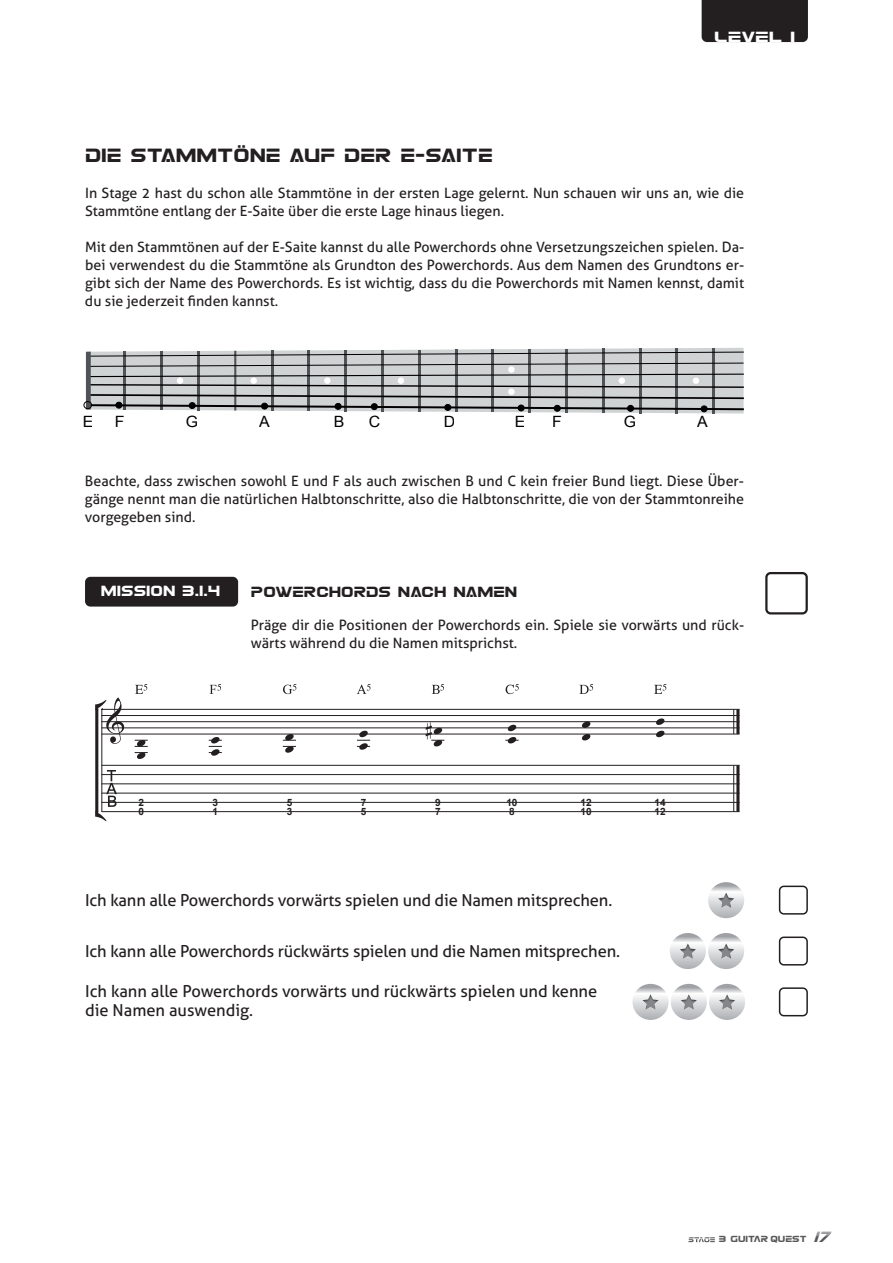
<style>
.page{position:relative;width:893px;height:1263px;background:#fff}
.page>*{position:absolute;margin:0;border:0;box-sizing:border-box;transform-origin:0 0}
.t1{font:19.5px "Eurofighter";color:#231f20}
.t2{font:16.5px/19.5px "Aller";letter-spacing:-.01em;color:#231f20}
.t3{font:15.6px "Arial";color:#000001}
.t4{font:15px "Eurofighter";color:#231f20}
.t5{font:15px "Eurofighter";color:#fff}
.t6{font:15px "Eurofighter Expanded";color:#fff}
.t7{font:14.25px/18px "Aller";color:#231f20}
.t8{font:700 10.05px "Arial";color:#231f20}
.t9{font:9px "Eurofighter";color:#57585a}
.s1{font-family:"Eurofighter Halftone";font-style:italic;font-size:15px}
</style>
<div class="page">
<div style="left:702px;top:0;width:106px;height:42px;background:#231f20"></div>
<svg style="left:688px;top:1237px;width:27px;height:5px"></svg>
<div style="left:85px;top:577px;width:153px;height:30px;background:#231f20;border-radius:5px"></div>
<div style="left:765px;top:572px;width:43px;height:42px;border:2px solid #231f20;border-radius:4px"></div>
<hr style="left:101px;top:709px;width:1px;height:103px;background:#231f20">
<hr style="left:95px;top:709px;width:3px;height:103px;background:#231f20">
<svg style="left:733px;top:710px;width:1px;height:24px"></svg>
<hr style="left:736px;top:709px;width:3px;height:25px;background:#231f20">
<hr style="left:733px;top:765px;width:1px;height:47px;background:#231f20">
<hr style="left:736px;top:765px;width:3px;height:47px;background:#231f20">
<svg style="left:135px;top:684px;width:12px;height:10px"></svg>
<svg style="left:210px;top:684px;width:11px;height:10px"></svg>
<svg style="left:283px;top:684px;width:14px;height:10px"></svg>
<svg style="left:357px;top:684px;width:14px;height:10px"></svg>
<svg style="left:432px;top:684px;width:12px;height:10px"></svg>
<svg style="left:506px;top:684px;width:13px;height:10px"></svg>
<svg style="left:579px;top:684px;width:14px;height:10px"></svg>
<svg style="left:654px;top:684px;width:12px;height:10px"></svg>
<hr style="left:101px;top:709px;width:638px;height:1px;background:#231f20">
<hr style="left:101px;top:715px;width:638px;height:1px;background:#231f20">
<hr style="left:101px;top:721px;width:638px;height:1px;background:#231f20">
<hr style="left:101px;top:727px;width:638px;height:1px;background:#231f20">
<hr style="left:101px;top:734px;width:638px;height:1px;background:#231f20">
<hr style="left:101px;top:765px;width:638px;height:1px;background:#231f20">
<hr style="left:101px;top:774px;width:638px;height:1px;background:#231f20">
<hr style="left:101px;top:783px;width:638px;height:1px;background:#231f20">
<hr style="left:101px;top:793px;width:638px;height:1px;background:#231f20">
<hr style="left:101px;top:802px;width:638px;height:1px;background:#231f20">
<hr style="left:101px;top:811px;width:638px;height:1px;background:#231f20">
<svg style="left:95px;top:770px;width:22px;height:51px"></svg>
<svg style="left:135px;top:740px;width:13px;height:19px"></svg>
<svg style="left:209px;top:737px;width:13px;height:19px"></svg>
<svg style="left:283px;top:734px;width:13px;height:19px"></svg>
<svg style="left:357px;top:731px;width:13px;height:19px"></svg>
<svg style="left:95px;top:697px;width:29px;height:47px"></svg>
<svg style="left:426px;top:722px;width:18px;height:24px"></svg>
<svg style="left:505px;top:737px;width:13px;height:6px"></svg>
<svg style="left:508px;top:725px;width:8px;height:6px"></svg>
<svg style="left:582px;top:734px;width:8px;height:6px"></svg>
<svg style="left:582px;top:721px;width:8px;height:7px"></svg>
<svg style="left:656px;top:731px;width:8px;height:6px"></svg>
<svg style="left:656px;top:718px;width:8px;height:7px"></svg>
<div style="left:84px;top:401px;width:8px;height:8px;border:1px solid #000001;border-radius:50%"></div>
<svg style="left:85px;top:348px;width:659px;height:66px"></svg>
<svg style="left:708px;top:882px;width:36px;height:36px"></svg>
<div style="left:716px;top:892px;width:19px;height:18px;background:#231f20;opacity:.55"></div>
<div style="left:779px;top:885px;width:29px;height:30px;border:2px solid #231f20;border-radius:4px"></div>
<div style="left:779px;top:987px;width:29px;height:29px;border:2px solid #231f20;border-radius:4px"></div>
<svg style="left:632px;top:984px;width:37px;height:36px"></svg>
<div style="left:640px;top:994px;width:20px;height:18px;background:#231f20;opacity:.55"></div>
<svg style="left:671px;top:984px;width:36px;height:36px"></svg>
<div style="left:678px;top:994px;width:20px;height:18px;background:#231f20;opacity:.55"></div>
<svg style="left:709px;top:984px;width:36px;height:36px"></svg>
<div style="left:717px;top:994px;width:19px;height:18px;background:#231f20;opacity:.55"></div>
<div style="left:779px;top:936px;width:29px;height:29px;border:2px solid #231f20;border-radius:4px"></div>
<svg style="left:670px;top:933px;width:36px;height:36px"></svg>
<div style="left:678px;top:943px;width:19px;height:18px;background:#231f20;opacity:.55"></div>
<svg style="left:708px;top:933px;width:36px;height:36px"></svg>
<div style="left:716px;top:943px;width:19px;height:18px;background:#231f20;opacity:.55"></div>
<h1 class="t1" style="left:85px;top:145px;width:409px">DIE STAMMTÖNE AUF DER E-SAITE</h1>
<p class="t6" style="left:714px;top:29px;width:83px">LEvEl 1</p>
<p class="t7" style="left:85px;top:184px;width:661px">In Stage 2 hast du schon alle Stammtöne in der ersten Lage gelernt. Nun schauen wir uns an, wie die<br>Stammtöne entlang der E-Saite über die erste Lage hinaus liegen.</p>
<p class="t7" style="left:85px;top:238px;width:661px;text-align:justify">Mit den Stammtönen auf der E-Saite kannst du alle Powerchords ohne Versetzungszeichen spielen. Da&shy;bei verwendest du die Stammtöne als Grundton des Powerchords. Aus dem Namen des Grundtons er&shy;gibt sich der Name des Powerchords. Es ist wichtig, dass du die Powerchords mit Namen kennst, damit du sie jederzeit finden kannst.</p>
<p class="t3" style="left:82px;top:411px;width:12px">E</p>
<p class="t3" style="left:114px;top:411px;width:11px">F</p>
<p class="t3" style="left:185px;top:411px;width:14px">G</p>
<p class="t3" style="left:259px;top:411px;width:12px">A</p>
<p class="t3" style="left:333px;top:411px;width:12px">B</p>
<p class="t3" style="left:368px;top:411px;width:13px">C</p>
<p class="t3" style="left:443px;top:411px;width:13px">D</p>
<p class="t3" style="left:514px;top:411px;width:12px">E</p>
<p class="t3" style="left:553px;top:411px;width:11px">F</p>
<p class="t3" style="left:624px;top:411px;width:14px">G</p>
<p class="t3" style="left:697px;top:411px;width:12px">A</p>
<p class="t7" style="left:85px;top:472px;width:661px;text-align:justify">Beachte, dass zwischen sowohl E und F als auch zwischen B und C kein freier Bund liegt. Diese Über&shy;gänge nennt man die natürlichen Halbtonschritte, also die Halbtonschritte, die von der Stammtonreihe vorgegeben sind.</p>
<p class="t5" style="left:101px;top:583px;width:121px">MISSION 3.1.4</p>
<p class="t4" style="left:251px;top:584px;width:268px">POWERCHORDS NACH NAMEN</p>
<p class="t7" style="left:251px;top:616px;width:495px">Präge dir die Positionen der Powerchords ein. Spiele sie vorwärts und rück&shy;wärts während du die Namen mitsprichst.</p>
<p class="t8" style="left:138px;top:796px;width:7px">2</p>
<p class="t8" style="left:138px;top:805px;width:7px">0</p>
<p class="t8" style="left:213px;top:796px;width:7px">3</p>
<p class="t8" style="left:213px;top:805px;width:7px">1</p>
<p class="t8" style="left:287px;top:796px;width:7px">5</p>
<p class="t8" style="left:287px;top:805px;width:7px">3</p>
<p class="t8" style="left:361px;top:796px;width:7px">7</p>
<p class="t8" style="left:361px;top:805px;width:7px">5</p>
<p class="t8" style="left:435px;top:796px;width:7px">9</p>
<p class="t8" style="left:435px;top:805px;width:7px">7</p>
<p class="t8" style="left:506px;top:796px;width:13px">10</p>
<p class="t8" style="left:509px;top:805px;width:7px">8</p>
<p class="t8" style="left:580px;top:796px;width:13px">12</p>
<p class="t8" style="left:580px;top:805px;width:13px">10</p>
<p class="t8" style="left:655px;top:796px;width:13px">14</p>
<p class="t8" style="left:655px;top:805px;width:13px">12</p>
<p class="t2" style="left:85px;top:891px;width:529px">Ich kann alle Powerchords vorwärts spielen und die Namen mitsprechen.</p>
<p class="t2" style="left:85px;top:941px;width:536px">Ich kann alle Powerchords rückwärts spielen und die Namen mitsprechen.</p>
<p class="t2" style="left:85px;top:981px;width:514px">Ich kann alle Powerchords vorwärts und rückwärts spielen und kenne die Namen auswendig.</p>
<p class="t9" style="left:719px;top:1234px;width:112px">3 GUITAR QUEST <span class="s1">17</span></p>
</div>
